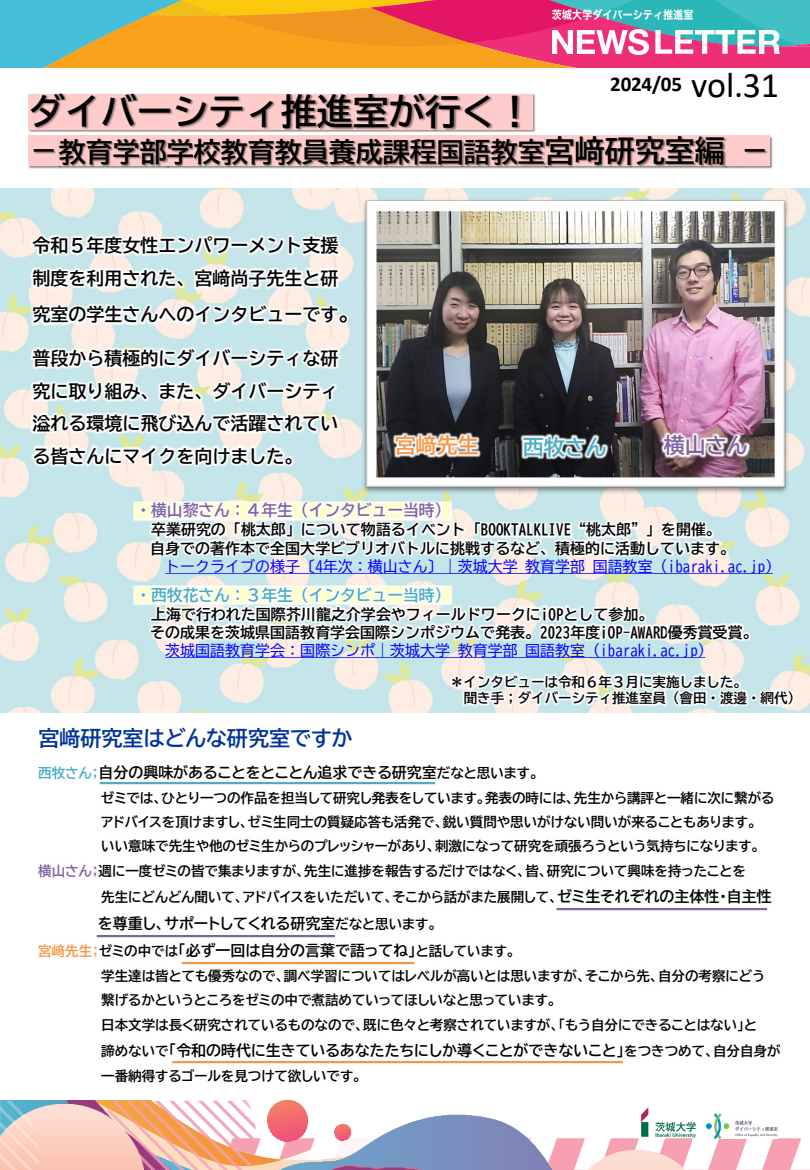
<style>
.page{position:relative;width:810px;height:1170px;background:#fff}
.page>*{position:absolute;margin:0;border:0;box-sizing:border-box;transform-origin:0 0}
.t1{font:36px "BIZ UD Gothic Bold";color:#000}
.t2{font:36px "Calibri";color:#000}
.t3{font:27px "BIZ UD Gothic Bold";color:#000}
.t4{font:21px "BIZ UDP Gothic Bold";color:#039}
.t5{font:700 21px "Calibri";letter-spacing:-.01em;color:#000}
.t6{font:21px "BIZ UD Gothic Bold";color:#f79646}
.t7{font:21px "BIZ UD Gothic Bold";color:#4bacc6}
.t8{font:21px "BIZ UD Gothic Bold";color:#8064a2}
.t9{font:18px/32.4px "BIZ UD Gothic Bold";color:#000}
.t10{font:15.9px "BIZ UD Gothic Bold";color:#8064a2}
.t11{font:15.9px "BIZ UD Gothic Bold";color:#4bacc6}
.t12{font:15px/18px "BIZ UD Gothic Bold";color:#000}
.t13{font:15px "BIZ UDP Gothic Bold";color:#000}
.t14{font:15px "BIZ UD Gothic";letter-spacing:.005em;color:#00f}
.t15{font:13.5px "BIZ UDP Gothic Bold";color:#000}
.t16{font:13.5px "BIZ UD Gothic Bold";color:#000}
.s1{font-size:30px}
.s2{font-size:21px}
.s3{font-family:"BIZ UD Gothic";color:#00f}
.s4{font-size:13.5px;color:#4bacc6}
.s5{font-size:13.5px}
.s6{color:#8064a2}
.s7{font-size:15px}
.s8{font-size:13.5px;color:#f79646}
</style>
<div class="page">
<img style="left:0;top:188px;width:810px;height:525px">
<svg style="left:0;top:0;width:810px;height:68px;background:#c38e69"></svg>
<img style="left:759px;top:30px;width:21px;height:24px">
<img style="left:552px;top:10px;width:141px;height:9px">
<img style="left:514px;top:1128px;width:38px;height:42px">
<svg style="left:0;top:1101px;width:514px;height:69px"></svg>
<img style="left:335px;top:1124px;width:16px;height:17px">
<img style="left:588px;top:1150px;width:96px;height:20px">
<img style="left:707px;top:1114px;width:70px;height:25px">
<img style="left:641px;top:1108px;width:55px;height:30px">
<img style="left:28px;top:93px;width:508px;height:31px">
<img style="left:28px;top:120px;width:52px;height:49px">
<img style="left:42px;top:124px;width:108px;height:45px">
<img style="left:150px;top:124px;width:376px;height:45px">
<img style="left:526px;top:120px;width:195px;height:49px">
<img style="left:721px;top:135px;width:52px;height:34px">
<img style="left:122px;top:491px;width:342px;height:41px">
<img style="left:138px;top:511px;width:330px;height:18px">
<img style="left:468px;top:511px;width:91px;height:18px">
<img style="left:559px;top:511px;width:175px;height:18px">
<img style="left:138px;top:529px;width:610px;height:39px">
<svg style="left:165px;top:573px;width:608px;height:1px"></svg>
<img style="left:122px;top:576px;width:342px;height:40px">
<img style="left:138px;top:596px;width:390px;height:18px">
<img style="left:528px;top:596px;width:23px;height:18px">
<img style="left:551px;top:596px;width:115px;height:18px">
<img style="left:138px;top:614px;width:389px;height:39px">
<img style="left:527px;top:614px;width:31px;height:39px">
<img style="left:558px;top:614px;width:30px;height:39px">
<img style="left:588px;top:614px;width:22px;height:39px">
<img style="left:610px;top:614px;width:8px;height:39px">
<img style="left:618px;top:614px;width:37px;height:39px">
<img style="left:655px;top:614px;width:116px;height:39px">
<svg style="left:165px;top:657px;width:540px;height:1px"></svg>
<img style="left:359px;top:196px;width:432px;height:301px">
<img style="left:378px;top:420px;width:118px;height:53px">
<img style="left:506px;top:422px;width:118px;height:53px">
<img style="left:647px;top:420px;width:118px;height:53px">
<img style="left:438px;top:665px;width:321px;height:35px">
<img style="left:452px;top:681px;width:358px;height:32px">
<hr style="left:100px;top:782px;width:335px;height:2px;background:#4bacc6">
<hr style="left:556px;top:908px;width:211px;height:2px;background:#8064a2">
<hr style="left:97px;top:935px;width:238px;height:2px;background:#8064a2">
<hr style="left:182px;top:962px;width:232px;height:2px;background:#f79646">
<hr style="left:172px;top:1061px;width:451px;height:2px;background:#f79646">
<img style="left:18px;top:224px;width:336px;height:32px">
<img style="left:18px;top:256px;width:336px;height:36px">
<img style="left:17px;top:292px;width:304px;height:47px">
<img style="left:321px;top:288px;width:56px;height:53px">
<img style="left:18px;top:337px;width:336px;height:32px">
<img style="left:18px;top:369px;width:336px;height:33px">
<img style="left:18px;top:402px;width:336px;height:46px">
<img style="left:18px;top:434px;width:300px;height:46px">
<p class="t5" style="left:610px;top:69px;width:73px">2024/05</p>
<p class="t2" style="left:691px;top:60px;width:89px">vol.31</p>
<p class="t1" style="left:29px;top:93px;width:505px">ダイバーシティ推進室が行く！</p>
<p class="t3" style="left:29px;top:138px;width:743px"><span class="s1">－</span>教育学部学校教育教員養成課程国語教室<span class="s1">宮﨑研究室編－</span></p>
<p class="t9" style="left:32px;top:229px;width:307px">令和５年度女性エンパワーメント支援制度を利用された、宮﨑尚子先生と研</p>
<p class="t9" style="left:32px;top:298px;width:329px">究室の学生さんへのインタビューです<span class="s2">。</span></p>
<p class="t9" style="left:32px;top:342px;width:307px;text-align:justify">普段から積極的にダイバーシティな研究に取り組み、また、ダイバーシティ溢れる環境に飛び込んで活躍されている皆さんにマイクを向けました。</p>
<p class="t6" style="left:395px;top:435px;width:86px">宮﨑先生</p>
<p class="t7" style="left:523px;top:436px;width:86px">西牧さん</p>
<p class="t8" style="left:664px;top:435px;width:86px">横山さん</p>
<p class="t10" style="left:135px;top:503px;width:317px">・横山黎さん：４年生（インタビュー当時）</p>
<p class="t12" style="left:151px;top:521px;width:571px">卒業研究の「桃太郎」について物語るイベント「BOOKTALKLIVE“桃太郎”」を開催。</p>
<p class="t12" style="left:150px;top:539px;width:586px">自身での著作本で全国大学ビブリオバトルに挑戦するなど、積極的に活動しています。</p>
<p class="t14" style="left:165px;top:558px;width:609px">トークライブの様子〔4年次：横山さん〕｜茨城大学教育学部国語教室 (ibaraki.ac.jp)</p>
<p class="t11" style="left:135px;top:587px;width:317px">・西牧花さん：３年生（インタビュー当時）</p>
<p class="t12" style="left:151px;top:605px;width:504px">上海で行われた国際芥川龍之介学会やフィールドワークにiOPとして参加。</p>
<p class="t12" style="left:165px;top:623px;width:594px;text-indent:-15px">その成果を茨城県国語教育学会国際シンポジウムで発表。2023年度iOP-AWARD優秀賞受賞。<span class="s3">茨城国語教育学会：国際シンポ｜茨城大学教育学部国語教室 (ibaraki.ac.jp)</span></p>
<p class="t4" style="left:38px;top:728px;width:316px">宮﨑研究室はどんな研究室ですか</p>
<p class="t16" style="left:450px;top:675px;width:298px">＊インタビューは令和６年３月に実施しました。</p>
<p class="t16" style="left:464px;top:691px;width:339px">聞き手；ダイバーシティ推進室員（會田・渡邊・網代）</p>
<p class="t13" style="left:38px;top:765px;width:501px"><span class="s4">西牧さん；</span>自分の興味があることをとことん追求できる研究室<span class="s5">だなと思います。</span></p>
<p class="t15" style="left:101px;top:791px;width:675px">ゼミでは、ひとり一つの作品を担当して研究し発表をしています。発表の時には、先生から講評と一緒に次に繋がる</p>
<p class="t15" style="left:101px;top:815px;width:656px">アドバイスを頂けますし、ゼミ生同士の質疑応答も活発で、鋭い質問や思いがけない問いが来ることもあります。</p>
<p class="t15" style="left:101px;top:839px;width:660px">いい意味で先生や他のゼミ生からのプレッシャーがあり、刺激になって研究を頑張ろうという気持ちになります。</p>
<p class="t15" style="left:38px;top:864px;width:709px"><span class="s6">横山さん；</span>週に一度ゼミの皆で集まりますが、先生に進捗を報告するだけではなく、皆、研究について興味を持ったことを</p>
<p class="t15" style="left:101px;top:890px;width:672px">先生にどんどん聞いて、アドバイスをいただいて、そこから話がまた展開して、<span class="s7">ゼミ生それぞれの主体性・自主性</span></p>
<p class="t13" style="left:98px;top:916px;width:340px">を尊重し、サポートしてくれる研究室<span class="s5">だなと思います。</span></p>
<p class="t13" style="left:38px;top:943px;width:478px"><span class="s8">宮﨑先生；</span><span class="s5">ゼミの中では</span>「必ず一回は自分の言葉で語ってね」<span class="s5">と話しています。</span></p>
<p class="t15" style="left:101px;top:969px;width:665px">学生達は皆とても優秀なので、調べ学習についてはレベルが高いとは思いますが、そこから先、自分の考察にどう</p>
<p class="t15" style="left:101px;top:993px;width:456px">繋げるかというところをゼミの中で煮詰めていってほしいなと思っています。</p>
<p class="t15" style="left:101px;top:1018px;width:657px">日本文学は長く研究されているものなので、既に色々と考察されていますが、「もう自分にできることはない」と</p>
<p class="t13" style="left:101px;top:1043px;width:681px"><span class="s5">諦めないで</span>「令和の時代に生きているあなたたちにしか導くことができないこと」<span class="s5">をつきつめて、自分自身が</span></p>
<p class="t15" style="left:101px;top:1069px;width:262px">一番納得するゴールを見つけて欲しいです。</p>
</div>
